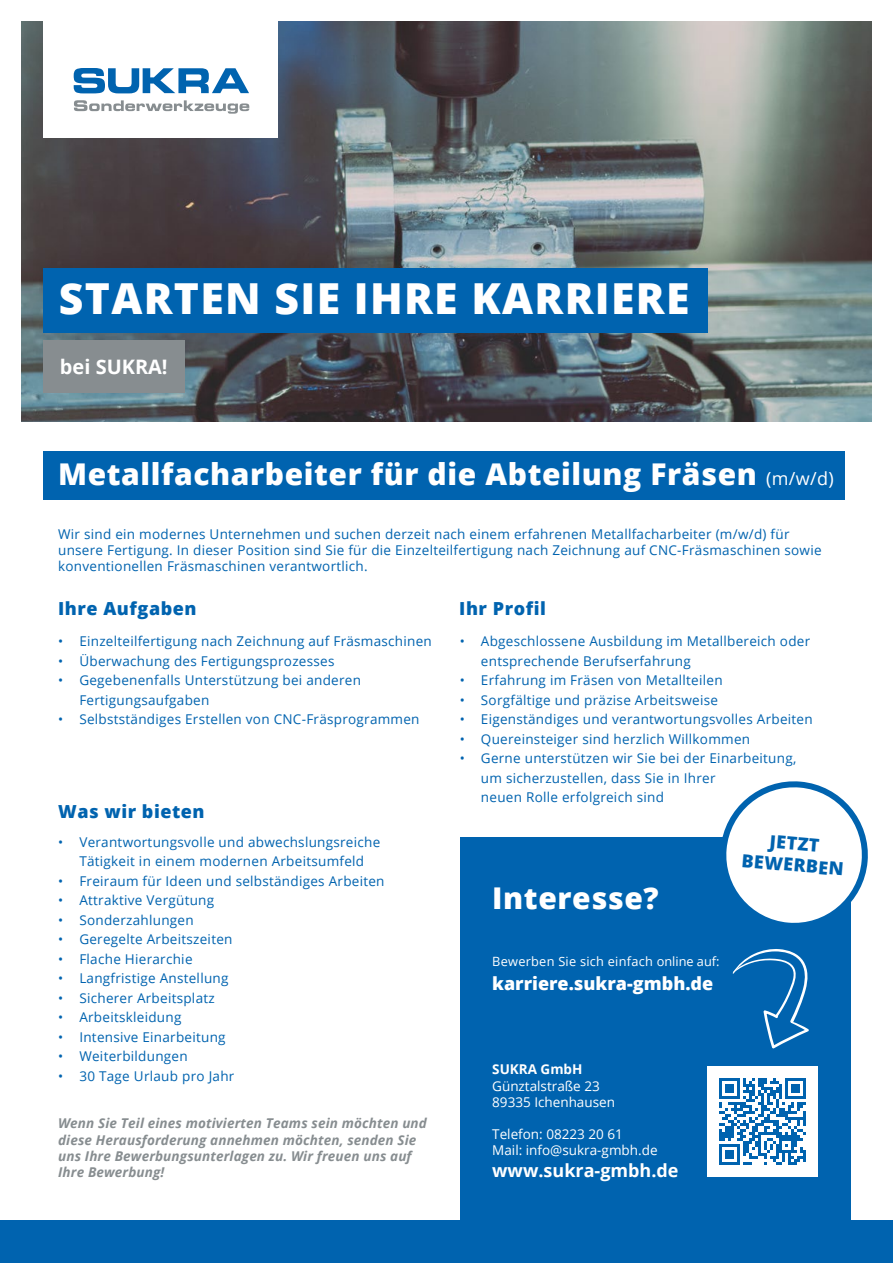
<style>
.page{position:relative;width:893px;height:1263px;background:#fff}
.page>*{position:absolute;margin:0;border:0;box-sizing:border-box;transform-origin:0 0}
.t1{font:800 42.75px "Open Sans";letter-spacing:.03em;color:#fff}
.t2{font:800 30px "Open Sans";letter-spacing:.02em;color:#fff}
.t3{font:700 19.95px "Open Sans";color:#fff}
.t4{font:800 18px/21.6px "Open Sans";letter-spacing:.03em;color:#0063af;text-align:center}
.t5{font:800 18px "Open Sans";color:#fff}
.t6{font:700 18px "Open Sans";color:#fff}
.t7{font:13.5px/19.5px "Open Sans";letter-spacing:.02em;color:#0063af}
.t8{font:italic 700 13.5px/16.2px "Open Sans";letter-spacing:.01em;color:#878d90}
.t9{font:13.5px/16.2px "Open Sans";color:#fff}
.t10{font:700 13.5px "Open Sans";color:#fff}
.t11{font:12.75px "Open Sans";letter-spacing:.02em;color:#fff}
.s1{font-weight:400;font-size:18px}
</style>
<div class="page">
<div style="left:43px;top:451px;width:802px;height:48px;background:#0063af"></div>
<img style="left:21px;top:21px;width:851px;height:401px">
<div style="left:43px;top:11px;width:235px;height:127px;background:#fff"></div>
<svg style="left:74px;top:68px;width:175px;height:25px"></svg>
<svg style="left:74px;top:100px;width:175px;height:14px"></svg>
<div style="left:43px;top:268px;width:664px;height:64px;background:#0063af"></div>
<div style="left:43px;top:340px;width:142px;height:53px;background:#878d90"></div>
<div style="left:0;top:1220px;width:893px;height:43px;background:#0063af"></div>
<div style="left:460px;top:837px;width:390px;height:414px;background:#0063af"></div>
<svg style="left:722px;top:781px;width:146px;height:151px"></svg>
<div style="left:707px;top:1066px;width:110px;height:111px;background:#fff"></div>
<svg style="left:719px;top:1078px;width:86px;height:87px"></svg>
<svg style="left:732px;top:949px;width:77px;height:100px"></svg>
<h1 class="t1" style="left:59px;top:266px;width:632px">STARTEN SIE IHRE KARRIERE</h1>
<h3 class="t3" style="left:60px;top:352px;width:109px">bei SUKRA!</h3>
<h2 class="t2" style="left:58px;top:451px;width:777px">Metallfacharbeiter für die Abteilung Fräsen <span class="s1">(m/w/d)</span></h2>
<p class="t7" style="left:58px;top:526px;width:765px;line-height:16.2px">Wir sind ein modernes Unternehmen und suchen derzeit nach einem erfahrenen Metallfacharbeiter (m/w/d) für unsere Fertigung. In dieser Position sind Sie für die Einzelteilfertigung nach Zeichnung auf CNC-Fräsmaschinen sowie konventionellen Fräsmaschinen verantwortlich.</p>
<h3 class="t4" style="left:58px;top:596px;width:140px">Ihre Aufgaben</h3>
<p class="t7" style="left:58px;top:631px;width:375px">• Einzelteilfertigung nach Zeichnung auf Fräsmaschinen</p>
<p class="t7" style="left:58px;top:651px;width:278px">• Überwachung des Fertigungsprozesses</p>
<p class="t7" style="left:79px;top:670px;width:283px;text-indent:-21px">• Gegebenenfalls Unterstützung bei anderen<br>Fertigungsaufgaben</p>
<p class="t7" style="left:58px;top:709px;width:363px">• Selbstständiges Erstellen von CNC-Fräsprogrammen</p>
<h3 class="t4" style="left:58px;top:799px;width:148px">Was wir bieten</h3>
<p class="t7" style="left:58px;top:832px;width:324px;text-align:center">• Verantwortungsvolle und abwechslungsreiche<br>Tätigkeit in einem modernen Arbeitsumfeld</p>
<p class="t7" style="left:58px;top:871px;width:328px">• Freiraum für Ideen und selbständiges Arbeiten</p>
<p class="t7" style="left:58px;top:890px;width:158px">• Attraktive Vergütung</p>
<p class="t7" style="left:58px;top:910px;width:137px">• Sonderzahlungen</p>
<p class="t7" style="left:58px;top:929px;width:176px">• Geregelte Arbeitszeiten</p>
<p class="t7" style="left:58px;top:949px;width:136px">• Flache Hierarchie</p>
<p class="t7" style="left:58px;top:968px;width:172px">• Langfristige Anstellung</p>
<p class="t7" style="left:58px;top:988px;width:158px">• Sicherer Arbeitsplatz</p>
<p class="t7" style="left:58px;top:1007px;width:125px">• Arbeitskleidung</p>
<p class="t7" style="left:58px;top:1027px;width:169px">• Intensive Einarbeitung</p>
<p class="t7" style="left:58px;top:1046px;width:131px">• Weiterbildungen</p>
<p class="t7" style="left:58px;top:1066px;width:178px">• 30 Tage Urlaub pro Jahr</p>
<p class="t8" style="left:58px;top:1115px;width:370px">Wenn Sie Teil eines motivierten Teams sein möchten und diese Herausforderung annehmen möchten, senden Sie uns Ihre Bewerbungsunterlagen zu. Wir freuen uns auf Ihre Bewerbung!</p>
<h3 class="t4" style="left:459px;top:596px;width:88px">Ihr Profil</h3>
<p class="t7" style="left:481px;top:631px;width:331px;text-indent:-21px">• Abgeschlossene Ausbildung im Metallbereich oder entsprechende Berufserfahrung</p>
<p class="t7" style="left:460px;top:670px;width:264px">• Erfahrung im Fräsen von Metallteilen</p>
<p class="t7" style="left:460px;top:690px;width:260px">• Sorgfältige und präzise Arbeitsweise</p>
<p class="t7" style="left:460px;top:709px;width:355px">• Eigenständiges und verantwortungsvolles Arbeiten</p>
<p class="t7" style="left:460px;top:729px;width:292px">• Quereinsteiger sind herzlich Willkommen</p>
<p class="t7" style="left:481px;top:748px;width:317px;text-indent:-21px">• Gerne unterstützen wir Sie bei der Einarbeitung, um sicherzustellen, dass Sie in Ihrer<br>neuen Rolle erfolgreich sind</p>
<h2 class="t2" style="left:492px;top:875px;width:168px">Interesse?</h2>
<p class="t11" style="left:492px;top:953px;width:229px">Bewerben Sie sich einfach online auf:</p>
<h3 class="t5" style="left:492px;top:970px;width:223px">karriere.sukra-gmbh.de</h3>
<h3 class="t4" style="left:745px;top:827px;width:104px;rotate:5deg">JETZT<br>BEWERBEN</h3>
<p class="t10" style="left:492px;top:1060px;width:92px">SUKRA GmbH</p>
<p class="t9" style="left:492px;top:1077px;width:124px">Günztalstraße 23<br>89335 Ichenhausen</p>
<p class="t9" style="left:492px;top:1126px;width:167px">Telefon: 08223 20 61<br>Mail: info@sukra-gmbh.de</p>
<h3 class="t6" style="left:492px;top:1158px;width:188px">www.sukra-gmbh.de</h3>
</div>
